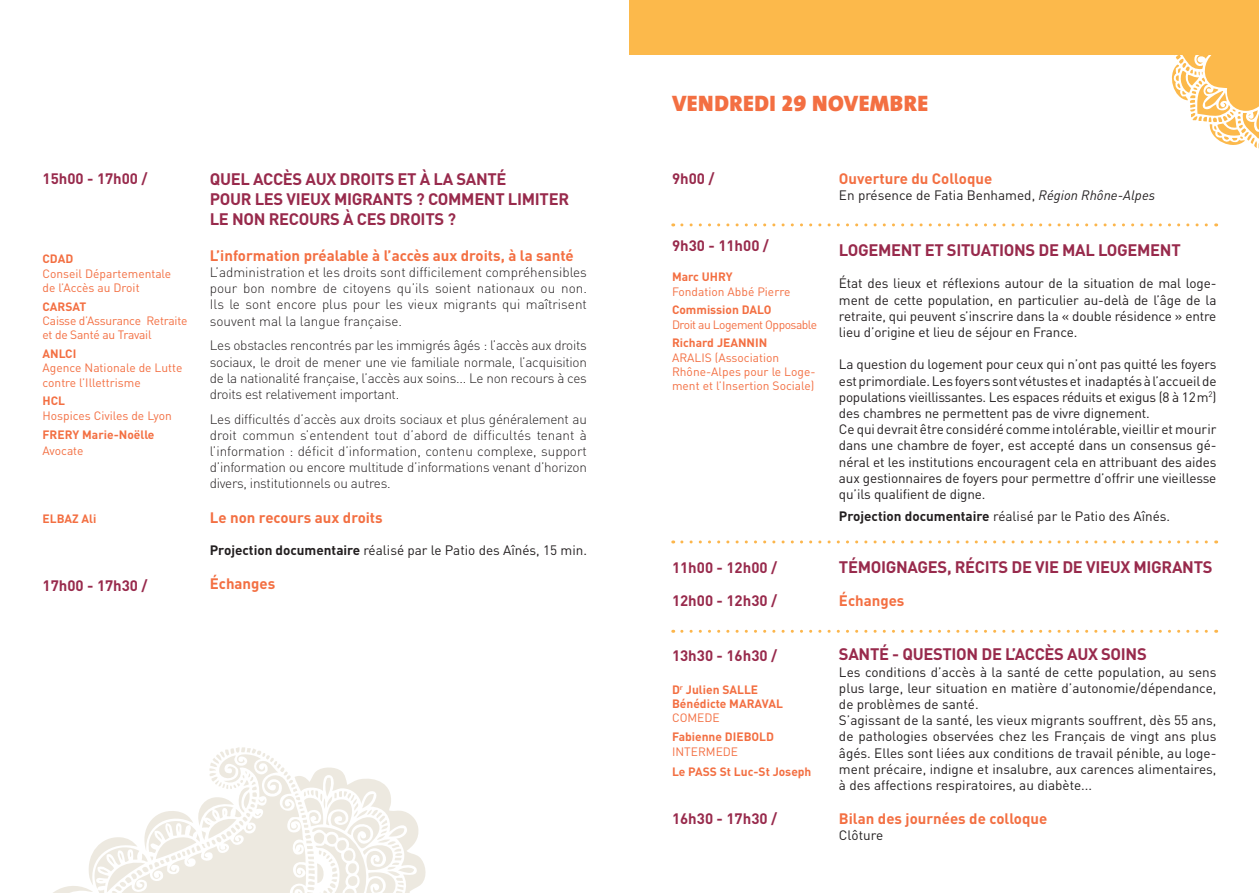
<style>
.page{position:relative;width:1259px;height:893px;background:#fff}
.page>*{position:absolute;margin:0;border:0;box-sizing:border-box;transform-origin:0 0}
.t1{font:22.5px "The Sans Black Caps";letter-spacing:.02em;color:#f36f42}
.t2{font:700 16.5px "DIN";letter-spacing:-.02em;color:#982a4c}
.t3{font:700 15px "DIN";color:#f36f42}
.t4{font:700 15px "DIN";color:#982a4c}
.t5{font:13.5px/16.2px "DIN";letter-spacing:-.01em;color:#231f20}
.t6{font:300 13.5px/16.2px "DIN";letter-spacing:-.02em;color:#231f20;text-align:justify}
.t7{font:12px/14.4px "DIN";color:#f36f42}
.t8{font:700 12px/14.4px "DIN";color:#f36f42}
.t9{font:12px/14.4px "DIN";letter-spacing:-.02em;color:#f36f42}
.t10{font:12px "DIN";letter-spacing:-.04em;color:#f36f42}
.s1{font-weight:700}
.s2{font-style:italic}
</style>
<div class="page">
<svg style="left:53px;top:747px;width:373px;height:146px"></svg>
<div style="left:629px;top:0;width:630px;height:55px;background:#fcb94b"></div>
<svg style="left:682px;top:630px;width:534px;height:3px"></svg>
<svg style="left:682px;top:540px;width:534px;height:3px"></svg>
<svg style="left:682px;top:223px;width:534px;height:3px"></svg>
<svg style="left:1172px;top:55px;width:87px;height:94px"></svg>
<p class="t4" style="left:43px;top:169px;width:107px">15h00 - 17h00 /</p>
<p class="t8" style="left:43px;top:251px;width:31px">CDAD</p>
<p class="t7" style="left:43px;top:266px;width:130px">Conseil Départementale de l’Accès au Droit</p>
<p class="t8" style="left:43px;top:299px;width:45px">CARSAT</p>
<p class="t9" style="left:43px;top:313px;width:146px">Caisse d’Assurance Retraite et de Santé au Travail</p>
<p class="t8" style="left:43px;top:346px;width:33px">ANLCI</p>
<p class="t7" style="left:43px;top:361px;width:141px">Agence Nationale de Lutte contre l’I llettrisme</p>
<p class="t8" style="left:43px;top:393px;width:24px">HCL</p>
<p class="t7" style="left:43px;top:408px;width:131px">Hospices Civiles de Lyon</p>
<p class="t8" style="left:43px;top:426px;width:113px">FRERY Marie-Noëlle</p>
<p class="t7" style="left:43px;top:443px;width:43px">Avocate</p>
<p class="t8" style="left:43px;top:511px;width:55px">ELBAZ Ali</p>
<p class="t2" style="left:210px;top:168px;width:11px">Quel</p>
<p class="t2" style="left:253px;top:168px;width:215px">accèsaux droits et àla sant</p>
<p class="t2" style="left:496px;top:168px;width:11px">é</p>
<p class="t2" style="left:210px;top:188px;width:11px">pou</p>
<p class="t2" style="left:241px;top:188px;width:24px">r les</p>
<p class="t2" style="left:286px;top:188px;width:96px">vieux migrants</p>
<p class="t2" style="left:416px;top:188px;width:69px">? Comment</p>
<p class="t2" style="left:508px;top:188px;width:63px">limiter</p>
<p class="t2" style="left:210px;top:208px;width:34px">le non</p>
<p class="t2" style="left:269px;top:208px;width:22px">recou</p>
<p class="t2" style="left:320px;top:208px;width:48px">rsàces</p>
<p class="t2" style="left:389px;top:208px;width:68px">droits ?</p>
<p class="t3" style="left:210px;top:246px;width:365px">L’information préalable à l’accès aux droits, à la santé</p>
<p class="t6" style="left:210px;top:264px;width:378px">L’administration et les droits sont difficilement compréhensibles pour bon nombre de citoyens qu’ils soient nationaux ou non.<br>Ils le sont encore plus pour les vieux migrants qui maîtrisent souvent mal la langue française.</p>
<p class="t6" style="left:210px;top:337px;width:379px">Les obstacles rencontrés par les immigrés âgés : l’accès aux droits sociaux, le droit de mener une vie familiale normale, l’acquisition de la nationalité française, l’accès aux soins... Le non recours à ces droits est relativement important.</p>
<p class="t6" style="left:210px;top:410px;width:379px">Les difficultés d’accès aux droits sociaux et plus généralement au droit commun s’entendent tout d’abord de difficultés tenant à l’information : déficit d’information, contenu complexe, support d’information ou encore multitude d’informations venant d’horizon divers, institutionnels ou autres.</p>
<p class="t3" style="left:210px;top:507px;width:174px">Le non recours aux droits</p>
<p class="t5" style="left:210px;top:542px;width:379px"><span class="s1">Projection documentaire</span> réalisé par le Patio des Aînés, 15 min.</p>
<p class="t4" style="left:43px;top:575px;width:107px">17h00 - 17h30 /</p>
<p class="t3" style="left:210px;top:574px;width:67px">Échanges</p>
<h1 class="t1" style="left:672px;top:84px;width:245px">VEN DREDI 29 NOVEMBRE</h1>
<p class="t4" style="left:672px;top:169px;width:44px">9h00 /</p>
<p class="t4" style="left:672px;top:235px;width:98px">9h30 - 11h00 /</p>
<p class="t8" style="left:672px;top:269px;width:62px">Marc UHRY</p>
<p class="t7" style="left:672px;top:284px;width:120px">Fondation Abbé Pierre</p>
<p class="t8" style="left:672px;top:302px;width:101px">Commission DALO</p>
<p class="t10" style="left:672px;top:317px;width:147px">Droit au Logement Opposable</p>
<p class="t8" style="left:672px;top:335px;width:97px">Richard JEANNI N</p>
<p class="t7" style="left:672px;top:350px;width:145px">ARALIS (Association<br>Rhône-Alpes pour le Loge&shy;ment et l’I nsertion Sociale)</p>
<p class="t4" style="left:672px;top:558px;width:107px">11h00 - 12h00 /</p>
<p class="t4" style="left:672px;top:591px;width:107px">12h00 - 12h30 /</p>
<p class="t4" style="left:672px;top:645px;width:107px">13h30 - 16h30 /</p>
<p class="t8" style="left:672px;top:682px;width:112px">D <sup>r</sup> Julien SALLE<br>Bénédicte MARAVAL</p>
<p class="t7" style="left:672px;top:711px;width:49px">COM EDE</p>
<p class="t8" style="left:672px;top:729px;width:102px">Fabienne DI EBOLD</p>
<p class="t7" style="left:672px;top:744px;width:68px">INTERM EDE</p>
<p class="t8" style="left:672px;top:764px;width:141px">Le PASS St Luc-St Joseph</p>
<p class="t4" style="left:672px;top:809px;width:107px">16h30 - 17h30 /</p>
<p class="t3" style="left:839px;top:169px;width:155px">Ouverture du Colloque</p>
<p class="t5" style="left:839px;top:187px;width:318px">En présence de Fatia Benhamed, <span class="s2">Région Rhône-Alpes</span></p>
<p class="t2" style="left:839px;top:239px;width:63px">Logement</p>
<p class="t2" style="left:924px;top:239px;width:47px">et situat</p>
<p class="t2" style="left:999px;top:239px;width:16px">ions</p>
<p class="t2" style="left:1038px;top:239px;width:123px">de mal logement</p>
<p class="t5" style="left:839px;top:275px;width:379px;text-align:justify">État des lieux et réflexions autour de la situation de mal loge&shy;ment de cette population, en particulier au-delà de l’âge de la retraite, qui peuvent s’inscrire dans la « double résidence » entre lieu d’origine et lieu de séjour en France.</p>
<p class="t5" style="left:839px;top:356px;width:379px">La question du logement pour ceux qui n’ont pas quitté les foyers est primordiale. Les foyers sont vétustes et inadaptés à l’accueil de populations vieillissantes. Les espaces réduits et exigus (8 à 12m<sup>2</sup>) des chambres ne permettent pas de vivre dignement.<br>Ce qui devrait être considéré comme intolérable, vieillir et mourir dans une chambre de foyer, est accepté dans un consensus gé&shy;néral et les institutions encouragent cela en attribuant des aides aux gestionnaires de foyers pour permettre d’offrir une vieillesse qu’ils qualifient de digne.</p>
<p class="t5" style="left:839px;top:508px;width:333px"><span class="s1">Projection documentaire</span> réalisé par le Patio des Aînés.</p>
<p class="t2" style="left:839px;top:557px;width:344px">Témoignages, récits de vie de vieux migrants</p>
<p class="t3" style="left:839px;top:591px;width:67px">Échanges</p>
<p class="t2" style="left:839px;top:644px;width:75px">Sant é - Quest</p>
<p class="t2" style="left:951px;top:644px;width:185px">ion de l’accès aux soins</p>
<p class="t5" style="left:839px;top:663px;width:379px">Les conditions d’accès à la santé de cette population, au sens plus large, leur situation en matière d’autonomie/dépendance, de problèmes de santé.<br>S’agissant de la santé, les vieux migrants souffrent, dès 55 ans, de pathologies observées chez les Français de vingt ans plus âgés. Elles sont liées aux conditions de travail pénible, au loge&shy;ment précaire, indigne et insalubre, aux carences alimentaires, à des affections respiratoires, au diabète...</p>
<p class="t3" style="left:839px;top:809px;width:210px">Bilan des journées de colloque</p>
<p class="t5" style="left:839px;top:827px;width:46px">Clôture</p>
</div>
